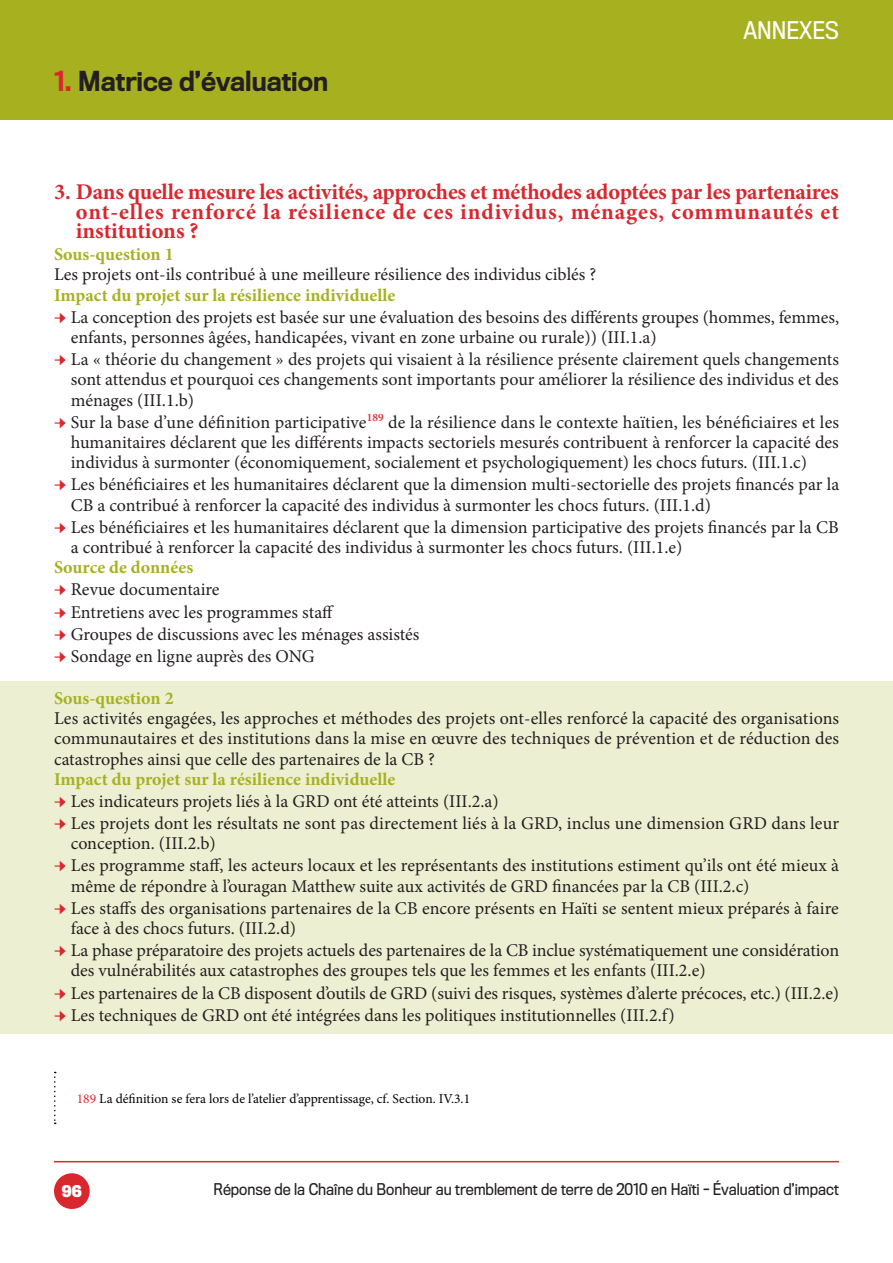
<style>
.page{position:relative;width:893px;height:1263px;background:#fff}
.page>*{position:absolute;margin:0;border:0;box-sizing:border-box;transform-origin:0 0}
.t1{font:500 25.5px "Titling Gothic FB Narrow";color:#231f20}
.t2{font:700 22.5px/19.5px "Minion Pro";letter-spacing:-.005em;color:#d9272e;text-align:justify}
.t3{font:22.5px "Titling Gothic FB Narrow";color:#fff}
.t4{font:18px/20.4px "Minion Pro";color:#231f20}
.t5{font:700 18px "Minion Pro";letter-spacing:.01em;color:#a7b120}
.t6{font:15px "Titling Gothic FB Narrow";color:#231f20}
.t7{font:700 15px "Titling Gothic FB Narrow";color:#fff}
.t8{font:13.5px "Minion Pro";color:#000}
.s1{color:#d9272e}
.s2{font-size:19.5px;color:#dc272d}
</style>
<div class="page">
<div style="left:0;top:682px;width:893px;height:352px;background:#edefd2"></div>
<div style="left:0;top:0;width:893px;height:119px;background:#a7b120"></div>
<svg style="left:54px;top:1072px;width:2px;height:52px"></svg>
<hr style="left:54px;top:1161px;width:785px;height:1px;background:#d9272e">
<div style="left:54px;top:1173px;width:36px;height:36px;background:#d9272e;border-radius:50%"></div>
<p class="t1" style="left:54px;top:67px;width:276px"><span class="s1">1.</span> Matrice d’évaluation</p>
<p class="t3" style="left:743px;top:18px;width:97px">ANNEXES</p>
<p class="t2" style="left:76px;top:182px;width:765px;text-indent:-22px">3. Dans quelle mesure les activités, approches et méthodes adoptées par les partenaires ont-elles renforcé la résilience de ces individus, ménages, communautés et institutions ?</p>
<p class="t5" style="left:54px;top:241px;width:121px">Sous-question 1</p>
<p class="t4" style="left:54px;top:264px;width:544px">Les projets ont-ils contribué à une meilleure résilience des individus ciblés ?</p>
<p class="t5" style="left:54px;top:282px;width:343px">Impact du projet sur la résilience individuelle</p>
<p class="t4" style="left:71px;top:307px;width:770px;text-indent:-17px"><span class="s2">→</span> La conception des projets est basée sur une évaluation des besoins des différents groupes (hommes, femmes, enfants, personnes âgées, handicapées, vivant en zone urbaine ou rurale)) (III.1.a)</p>
<p class="t4" style="left:71px;top:349px;width:770px;text-align:justify;text-indent:-17px"><span class="s2">→</span> La « théorie du changement » des projets qui visaient à la résilience présente clairement quels changements sont attendus et pourquoi ces changements sont importants pour améliorer la résilience des individus et des ménages (III.1.b)</p>
<p class="t4" style="left:71px;top:412px;width:770px;text-align:justify;text-indent:-17px"><span class="s2">→</span> Sur la base d’une définition participative<sup>189</sup> de la résilience dans le contexte haïtien, les bénéficiaires et les humanitaires déclarent que les différents impacts sectoriels mesurés contribuent à renforcer la capacité des individus à surmonter (économiquement, socialement et psychologiquement) les chocs futurs. (III.1.c)</p>
<p class="t4" style="left:71px;top:474px;width:770px;text-indent:-17px"><span class="s2">→</span> Les bénéficiaires et les humanitaires déclarent que la dimension multi-sectorielle des projets financés par la<br>CB a contribué à renforcer la capacité des individus à surmonter les chocs futurs. (III.1.d)</p>
<p class="t4" style="left:71px;top:517px;width:769px;text-indent:-17px"><span class="s2">→</span> Les bénéficiaires et les humanitaires déclarent que la dimension participative des projets financés par la CB a contribué à renforcer la capacité des individus à surmonter les chocs futurs. (III.1.e)</p>
<p class="t5" style="left:54px;top:555px;width:141px">Source de données</p>
<p class="t4" style="left:54px;top:580px;width:167px"><span class="s2">→</span> Revue documentaire</p>
<p class="t4" style="left:54px;top:602px;width:281px"><span class="s2">→</span> Entretiens avec les programmes staff</p>
<p class="t4" style="left:54px;top:624px;width:367px"><span class="s2">→</span> Groupes de discussions avec les ménages assistés</p>
<p class="t4" style="left:54px;top:646px;width:262px"><span class="s2">→</span> Sondage en ligne auprès des ONG</p>
<p class="t5" style="left:54px;top:685px;width:121px">Sous-question 2</p>
<p class="t4" style="left:54px;top:708px;width:787px;text-align:justify">Les activités engagées, les approches et méthodes des projets ont-elles renforcé la capacité des organisations communautaires et des institutions dans la mise en œuvre des techniques de prévention et de réduction des catastrophes ainsi que celle des partenaires de la CB ?</p>
<p class="t5" style="left:54px;top:766px;width:343px">Impact du projet sur la résilience individuelle</p>
<p class="t4" style="left:54px;top:791px;width:446px"><span class="s2">→</span> Les indicateurs projets liés à la GRD ont été atteints (III.2.a)</p>
<p class="t4" style="left:71px;top:813px;width:770px;text-indent:-17px"><span class="s2">→</span> Les projets dont les résultats ne sont pas directement liés à la GRD, inclus une dimension GRD dans leur conception. (III.2.b)</p>
<p class="t4" style="left:71px;top:855px;width:770px;text-indent:-17px"><span class="s2">→</span> Les programme staff, les acteurs locaux et les représentants des institutions estiment qu’ils ont été mieux à même de répondre à l’ouragan Matthew suite aux activités de GRD financées par la CB (III.2.c)</p>
<p class="t4" style="left:71px;top:898px;width:770px;text-indent:-17px"><span class="s2">→</span> Les staffs des organisations partenaires de la CB encore présents en Haïti se sentent mieux préparés à faire face à des chocs futurs. (III.2.d)</p>
<p class="t4" style="left:71px;top:940px;width:770px;text-indent:-17px"><span class="s2">→</span> La phase préparatoire des projets actuels des partenaires de la CB inclue systématiquement une considération des vulnérabilités aux catastrophes des groupes tels que les femmes et les enfants (III.2.e)</p>
<p class="t4" style="left:54px;top:983px;width:787px"><span class="s2">→</span> Les partenaires de la CB disposent d’outils de GRD (suivi des risques, systèmes d’alerte précoces, etc.) (III.2.e)</p>
<p class="t4" style="left:54px;top:1005px;width:622px"><span class="s2">→</span> Les techniques de GRD ont été intégrées dans les politiques institutionnelles (III.2.f)</p>
<p class="t8" style="left:77px;top:1089px;width:395px"><span class="s1">189</span> La définition se fera lors de l’atelier d’apprentissage, cf. Section. IV.3.1</p>
<p class="t7" style="left:62px;top:1183px;width:22px">96</p>
<p class="t6" style="left:213px;top:1180px;width:627px">Réponse de la Chaîne du Bonheur au tremblement de terre de 2010 en Haïti - Évaluation d’impact</p>
</div>
